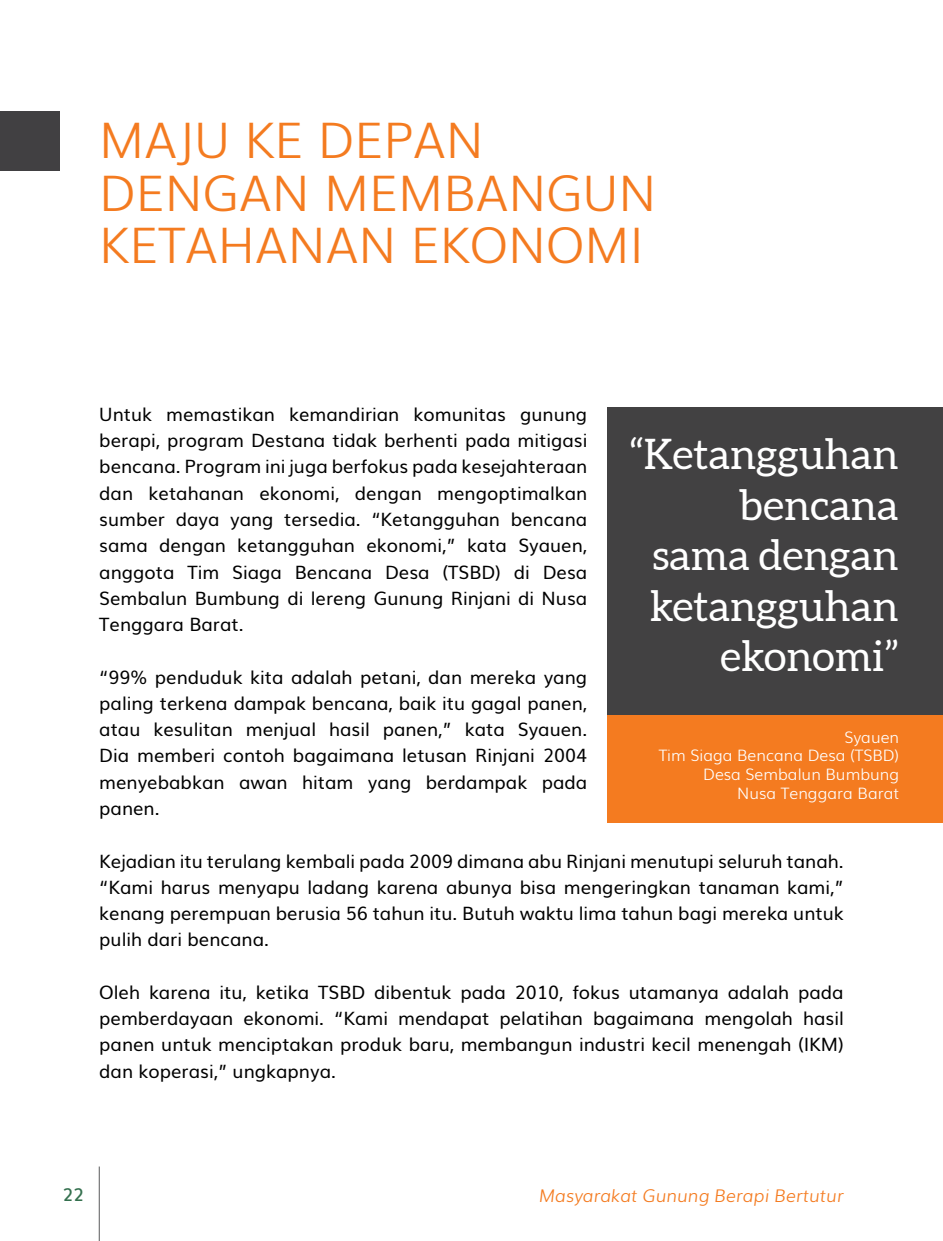
<style>
.page{position:relative;width:943px;height:1241px;background:#fff}
.page>*{position:absolute;margin:0;border:0;box-sizing:border-box;transform-origin:0 0}
.t1{font:300 49px/52.5px "Muli";color:#f47b20}
.t2{font:42px/50.4px "Aleo";color:#fff;text-align:right}
.t3{font:18.38px/26.2px "Muli";color:#000;text-align:justify}
.t4{font:italic 300 17.5px "Muli";color:#f47b20}
.t5{font:600 17.5px "Muli";color:#34704e}
.t6{font:300 15.75px/18.9px "Muli";color:#fff;text-align:right}
</style>
<div class="page">
<hr style="left:99px;top:1166px;width:1px;height:74px;background:#58595b">
<div style="left:0;top:112px;width:60px;height:59px;background:#414042"></div>
<div style="left:607px;top:407px;width:336px;height:309px;background:#424142"></div>
<div style="left:607px;top:715px;width:336px;height:107px;background:#f47b20"></div>
<h1 class="t1" style="left:99px;top:111px;width:558px">MAJU KE DEPAN<br>DENGAN MEMBANGUN<br>KETAHANAN EKONOMI</h1>
<p class="t3" style="left:99px;top:399px;width:489px">Untuk memastikan kemandirian komunitas gunung berapi, program Destana tidak berhenti pada mitigasi bencana. Program ini juga berfokus pada kesejahteraan dan ketahanan ekonomi, dengan mengoptimalkan sumber daya yang tersedia. “Ketangguhan bencana sama dengan ketangguhan ekonomi,” kata Syauen, anggota Tim Siaga Bencana Desa (TSBD) di Desa Sembalun Bumbung di lereng Gunung Rinjani di Nusa Tenggara Barat.</p>
<p class="t3" style="left:99px;top:662px;width:489px">“99% penduduk kita adalah petani, dan mereka yang paling terkena dampak bencana, baik itu gagal panen, atau kesulitan menjual hasil panen,” kata Syauen.<br>Dia memberi contoh bagaimana letusan Rinjani 2004 menyebabkan awan hitam yang berdampak pada panen.</p>
<p class="t3" style="left:99px;top:846px;width:746px">Kejadian itu terulang kembali pada 2009 dimana abu Rinjani menutupi seluruh tanah. “Kami harus menyapu ladang karena abunya bisa mengeringkan tanaman kami,” kenang perempuan berusia 56 tahun itu. Butuh waktu lima tahun bagi mereka untuk pulih dari bencana.</p>
<p class="t3" style="left:99px;top:977px;width:746px">Oleh karena itu, ketika TSBD dibentuk pada 2010, fokus utamanya adalah pada pemberdayaan ekonomi. “Kami mendapat pelatihan bagaimana mengolah hasil panen untuk menciptakan produk baru, membangun industri kecil menengah (IKM) dan koperasi,” ungkapnya.</p>
<h2 class="t2" style="left:629px;top:431px;width:271px">“Ketangguhan bencana<br>sama dengan ketangguhan ekonomi”</h2>
<p class="t6" style="left:658px;top:726px;width:242px">Syauen<br>Tim Siaga Bencana Desa (TSBD)<br>Desa Sembalun Bumbung<br>Nusa Tenggara Barat</p>
<p class="t5" style="left:63px;top:1179px;width:23px">22</p>
<p class="t4" style="left:539px;top:1181px;width:306px">Masyarakat Gunung Berapi Bertutur</p>
</div>
